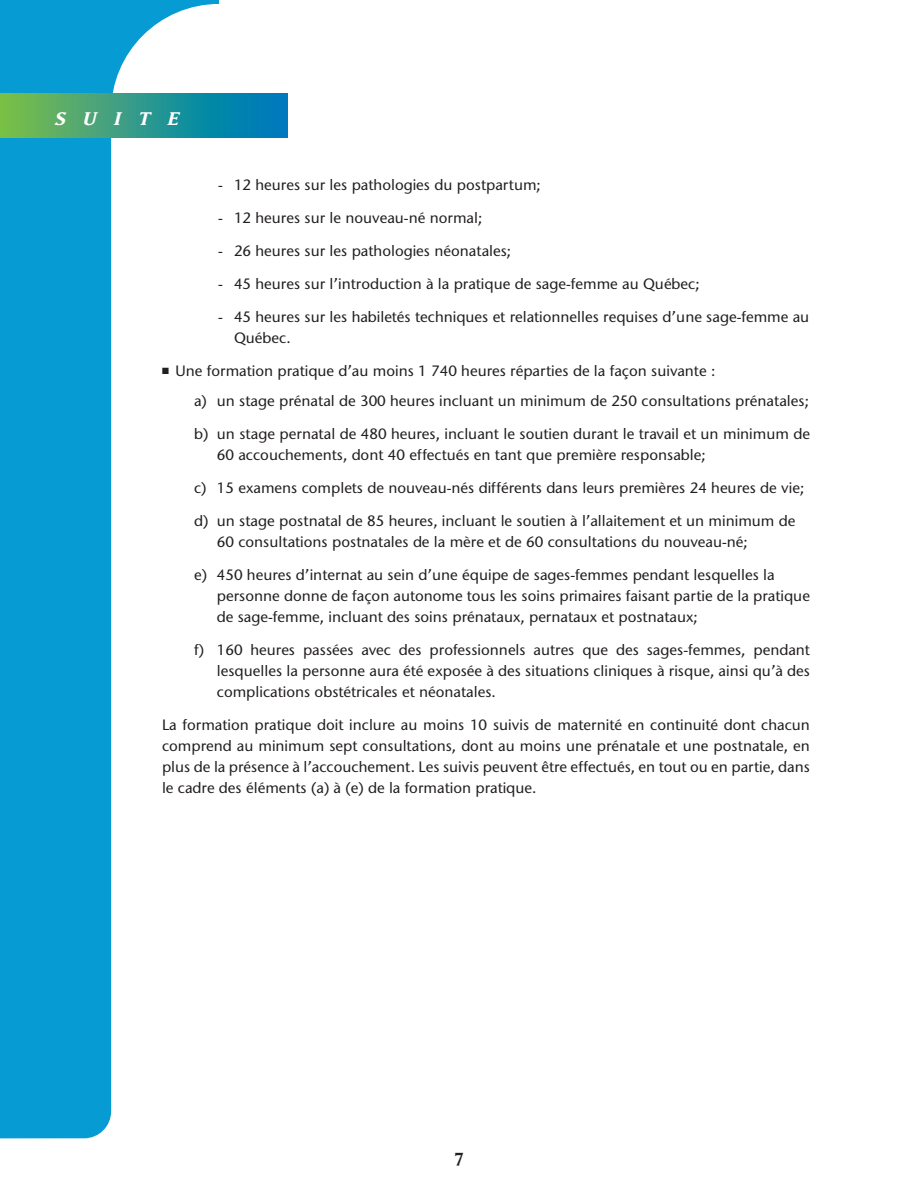
<style>
.page{position:relative;width:918px;height:1188px;background:#fff}
.page>*{position:absolute;margin:0;border:0;box-sizing:border-box;transform-origin:0 0}
.t1{font:italic 700 18px "Matrix";color:#fff;scale:1.15 1}
.t2{font:700 18px "Matrix";color:#231f20}
.t3{font:15px/21px "Bell Stone Sans";color:#231f20}
</style>
<div class="page">
<svg style="left:0;top:0;width:219px;height:1138px;fill:#069bd2"></svg>
<svg style="left:0;top:93px;width:288px;height:45px;background:#319988"></svg>
<p class="t1" style="left:54px;top:108px;width:112px">SUITE</p>
<p class="t3" style="left:218px;top:175px;width:324px">- 12 heures sur les pathologies du postpartum;</p>
<p class="t3" style="left:218px;top:208px;width:266px">- 12 heures sur le nouveau-né normal;</p>
<p class="t3" style="left:218px;top:241px;width:295px">- 26 heures sur les pathologies néonatales;</p>
<p class="t3" style="left:218px;top:274px;width:483px">- 45 heures sur l’introduction à la pratique de sage-femme au Québec;</p>
<p class="t3" style="left:234px;top:307px;width:577px;text-indent:-16px">- 45 heures sur les habiletés techniques et relationnelles requises d’une sage-femme au<br>Québec.</p>
<p class="t3" style="left:194px;top:357px;width:616px;line-height:30px;text-indent:-32px">■ Une formation pratique d’au moins 1 740 heures réparties de la façon suivante :<br>a) un stage prénatal de 300 heures incluant un minimum de 250 consultations prénatales;</p>
<p class="t3" style="left:217px;top:424px;width:595px;text-indent:-23px">b) un stage pernatal de 480 heures, incluant le soutien durant le travail et un minimum de<br>60 accouchements, dont 40 effectués en tant que première responsable;</p>
<p class="t3" style="left:194px;top:478px;width:612px">c) 15 examens complets de nouveau-nés différents dans leurs premières 24 heures de vie;</p>
<p class="t3" style="left:217px;top:511px;width:580px;text-indent:-23px">d) un stage postnatal de 85 heures, incluant le soutien à l’allaitement et un minimum de<br>60 consultations postnatales de la mère et de 60 consultations du nouveau-né;</p>
<p class="t3" style="left:217px;top:565px;width:595px;text-indent:-23px">e) 450 heures d’internat au sein d’une équipe de sages-femmes pendant lesquelles la personne donne de façon autonome tous les soins primaires faisant partie de la pratique de sage-femme, incluant des soins prénataux, pernataux et postnataux;</p>
<p class="t3" style="left:217px;top:640px;width:595px;text-align:justify;text-indent:-23px">f) 160 heures passées avec des professionnels autres que des sages-femmes, pendant lesquelles la personne aura été exposée à des situations cliniques à risque, ainsi qu’à des complications obstétricales et néonatales.</p>
<p class="t3" style="left:162px;top:715px;width:650px;text-align:justify">La formation pratique doit inclure au moins 10 suivis de maternité en continuité dont chacun comprend au minimum sept consultations, dont au moins une prénatale et une postnatale, en plus de la présence à l’accouchement. Les suivis peuvent être effectués, en tout ou en partie, dans le cadre des éléments (a) à (e) de la formation pratique.</p>
<p class="t2" style="left:455px;top:1145px;width:10px">7</p>
</div>
